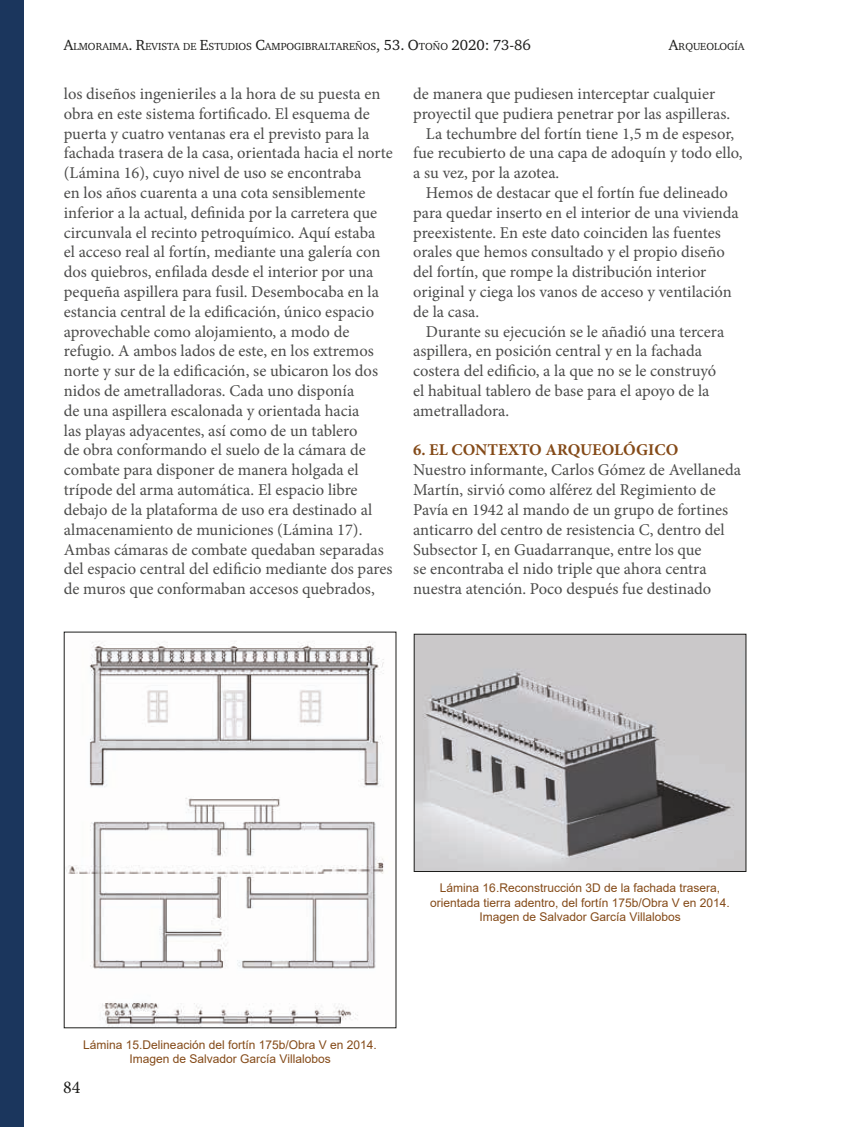
<style>
.page{position:relative;width:851px;height:1127px;background:#fff}
.page>*{position:absolute;margin:0;border:0;box-sizing:border-box;transform-origin:0 0}
.t1{font:18px "Minion Pro";color:#1d1d1b}
.t2{font:16.5px/19.8px "Minion Pro";color:#4b4b4a}
.t3{font:700 16.5px "Minion Pro";color:#844a18}
.t4{font:12px/14.4px "Arial";color:#844a18;text-align:center}
.t5{font:10.5px "Charter ITC";color:#1d1d1b}
.s1{font-size:15px}
</style>
<div class="page">
<div style="left:0;top:0;width:23px;height:1127px;background:#1b365d"></div>
<img style="left:66px;top:641px;width:318px;height:385px">
<img style="left:416px;top:636px;width:328px;height:234px">
<div style="left:414px;top:634px;width:332px;height:238px;border:1px solid #1d1d1b"></div>
<p class="t5" style="left:64px;top:40px;width:468px"><span class="s1">A</span>LMORAIMA<span class="s1">. R</span>EVISTA DE <span class="s1">E</span>STUDIOS <span class="s1">C</span>AMPOGIBRALTAREÑOS<span class="s1">, 53. O</span>TOÑO <span class="s1">2020: 73-86</span></p>
<p class="t5" style="left:668px;top:40px;width:77px"><span class="s1">A</span>RQUEOLOGÍA</p>
<p class="t2" style="left:64px;top:84px;width:330px">los diseños ingenieriles a la hora de su puesta en obra en este sistema fortificado. El esquema de puerta y cuatro ventanas era el previsto para la fachada trasera de la casa, orientada hacia el norte (Lámina 16), cuyo nivel de uso se encontraba<br>en los años cuarenta a una cota sensiblemente inferior a la actual, definida por la carretera que circunvala el recinto petroquímico. Aquí estaba<br>el acceso real al fortín, mediante una galería con dos quiebros, enfilada desde el interior por una pequeña aspillera para fusil. Desembocaba en la estancia central de la edificación, único espacio aprovechable como alojamiento, a modo de refugio. A ambos lados de este, en los extremos norte y sur de la edificación, se ubicaron los dos nidos de ametralladoras. Cada uno disponía<br>de una aspillera escalonada y orientada hacia<br>las playas adyacentes, así como de un tablero<br>de obra conformando el suelo de la cámara de combate para disponer de manera holgada el trípode del arma automática. El espacio libre debajo de la plataforma de uso era destinado al almacenamiento de municiones (Lámina 17).<br>Ambas cámaras de combate quedaban separadas del espacio central del edificio mediante dos pares de muros que conformaban accesos quebrados,</p>
<p class="t2" style="left:413px;top:84px;width:303px">de manera que pudiesen interceptar cualquier</p>
<p class="t2" style="left:413px;top:104px;width:318px">proyectil que pudiera penetrar por las aspilleras.</p>
<p class="t2" style="left:426px;top:124px;width:309px">La techumbre del fortín tiene 1,5 m de espesor,</p>
<p class="t2" style="left:413px;top:143px;width:331px">fue recubierto de una capa de adoquín y todo ello,</p>
<p class="t2" style="left:413px;top:163px;width:148px">a su vez, por la azotea.</p>
<p class="t2" style="left:426px;top:183px;width:303px">Hemos de destacar que el fortín fue delineado</p>
<p class="t2" style="left:413px;top:203px;width:327px">para quedar inserto en el interior de una vivienda</p>
<p class="t2" style="left:413px;top:223px;width:309px">preexistente. En este dato coinciden las fuentes</p>
<p class="t2" style="left:413px;top:242px;width:313px">orales que hemos consultado y el propio diseño</p>
<p class="t2" style="left:413px;top:262px;width:294px">del fortín, que rompe la distribución interior</p>
<p class="t2" style="left:413px;top:282px;width:320px">original y ciega los vanos de acceso y ventilación</p>
<p class="t2" style="left:413px;top:302px;width:68px">de la casa.</p>
<p class="t2" style="left:426px;top:322px;width:300px">Durante su ejecución se le añadió una tercera</p>
<p class="t2" style="left:413px;top:341px;width:290px">aspillera, en posición central y en la fachada</p>
<p class="t2" style="left:413px;top:361px;width:304px">costera del edificio, a la que no se le construyó</p>
<p class="t2" style="left:413px;top:381px;width:298px">el habitual tablero de base para el apoyo de la</p>
<p class="t2" style="left:413px;top:401px;width:97px">ametralladora.</p>
<p class="t3" style="left:413px;top:439px;width:266px">6. EL CONTEXTO ARQUEOLÓGICO</p>
<p class="t2" style="left:413px;top:460px;width:329px">Nuestro informante, Carlos Gómez de Avellaneda Martín, sirvió como alférez del Regimiento de Pavía en 1942 al mando de un grupo de fortines anticarro del centro de resistencia C, dentro del Subsector I, en Guadarranque, entre los que<br>se encontraba el nido triple que ahora centra nuestra atención. Poco después fue destinado</p>
<p class="t4" style="left:83px;top:1037px;width:295px">Lámina 15.Delineación del fortín 175b/Obra V en 2014.<br>Imagen de Salvador García Villalobos</p>
<p class="t1" style="left:63px;top:1075px;width:19px">84</p>
<p class="t4" style="left:430px;top:880px;width:301px">Lámina 16.Reconstrucción 3D de la fachada trasera, orientada tierra adentro, del fortín 175b/Obra V en 2014.<br>Imagen de Salvador García Villalobos</p>
</div>
